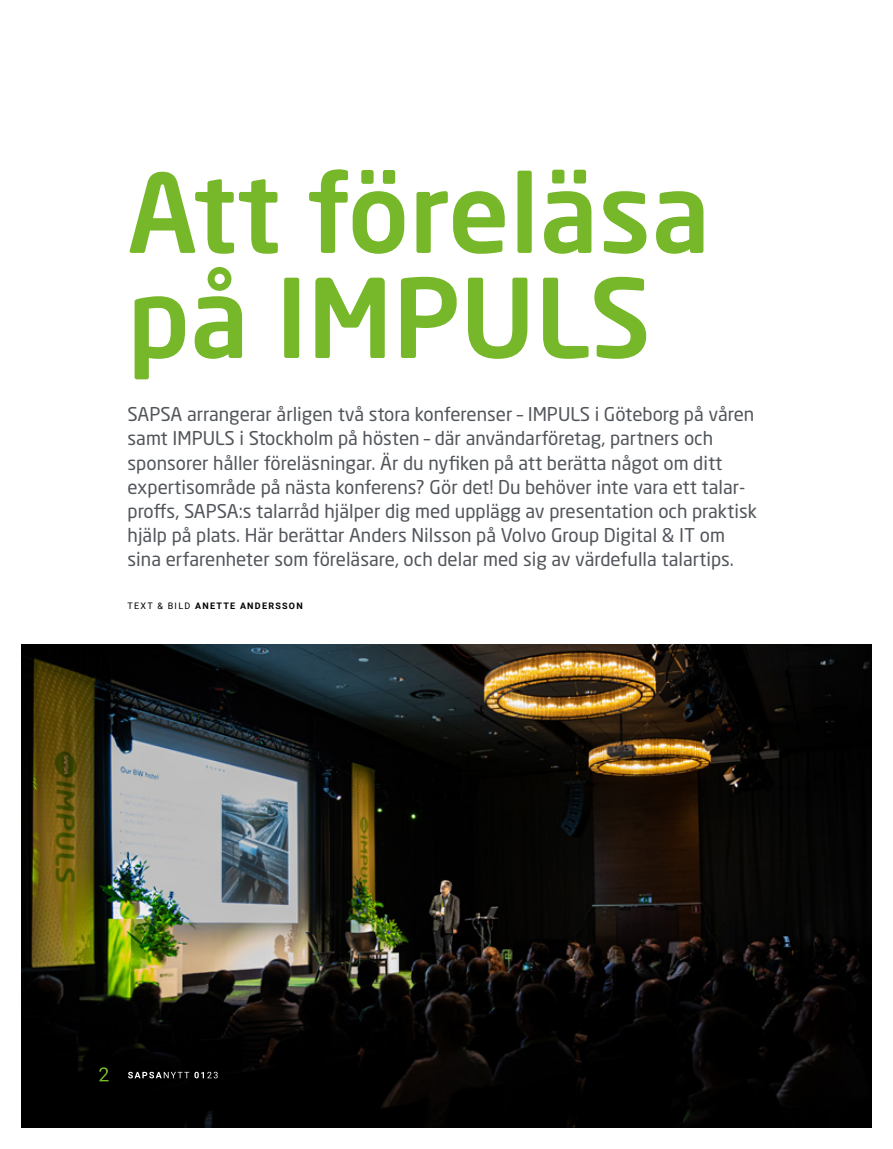
<style>
.page{position:relative;width:893px;height:1149px;background:#fff}
.page>*{position:absolute;margin:0;border:0;box-sizing:border-box;transform-origin:0 0}
.t1{font:500 108px/105px "Neo Sans W1 G";color:#76b82a}
.t2{font:18.75px/24px "Neo Sans W1 G";color:#52555b}
.t3{font:700 9px "Roboto";letter-spacing:.14em;color:#000}
.s1{font-weight:400}
</style>
<div class="page">
<img style="left:21px;top:644px;width:851px;height:483px">
<svg style="left:99px;top:1066px;width:10px;height:15px"></svg>
<svg style="left:128px;top:1071px;width:90px;height:6px"></svg>
<h1 class="t1" style="left:128px;top:158px;width:584px">Att föreläsa på IMPULS</h1>
<p class="t2" style="left:128px;top:402px;width:631px">SAPSA arrangerar årligen två stora konferenser – IMPULS i Göteborg på våren samt IMPULS i Stockholm på hösten – där användarföretag, partners och sponsorer håller föreläsningar. Är du nyfiken på att berätta något om ditt expertisområde på nästa konferens? Gör det! Du behöver inte vara ett talar&shy;proffs, SAPSA:s talarråd hjälper dig med upplägg av presentation och praktisk hjälp på plats. Här berättar Anders Nilsson på Volvo Group Digital &amp; IT om sina erfarenheter som föreläsare, och delar med sig av värdefulla talartips.</p>
<p class="t3" style="left:128px;top:599px;width:177px"><span class="s1">TEXT &amp; BILD</span> ANETTE ANDERSSON</p>
</div>
